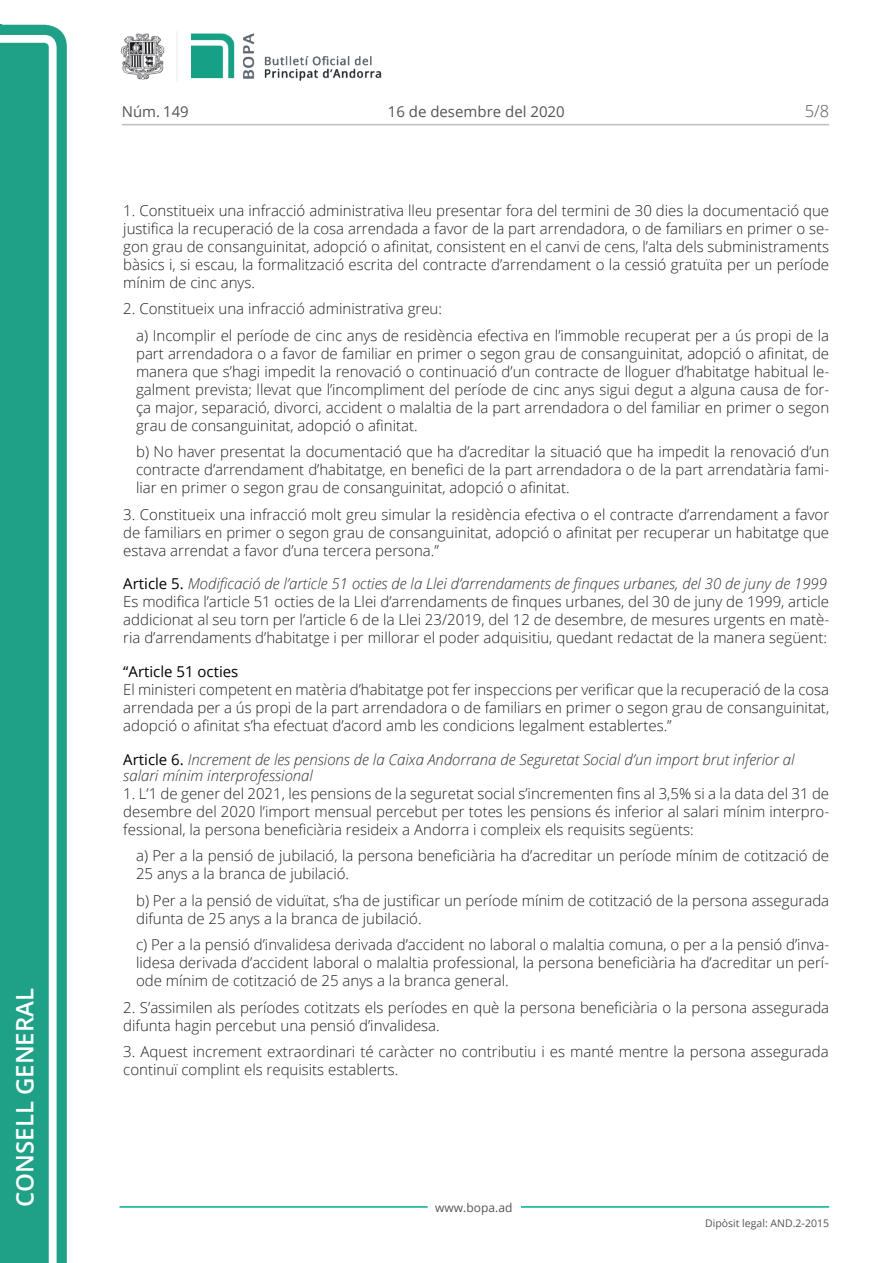
<style>
.page{position:relative;width:893px;height:1263px;background:#fff}
.page>*{position:absolute;margin:0;border:0;box-sizing:border-box;transform-origin:0 0}
.t1{font:600 24px "Open Sans";color:#fff}
.t2{font:300 16.5px "Open Sans";color:#545454}
.Body_text{font:300 15px/18px "Open Sans";color:#231f20;text-align:justify}
.Body_text_i{font:300 15px/18px "Open Sans";color:#231f20;text-align:justify}
.Titol_7{font:italic 300 15px/15.8px "Open Sans";color:#303030}
.t3{font:15px "Open Sans";color:#545454}
.Titol_7-2{font:15px "Open Sans";color:#000}
.t4{font:12px "Open Sans";color:#545454}
.t5{font:10.5px "Open Sans";color:#545454}
.s1{font-weight:400;font-style:normal;color:#000}
</style>
<div class="page">
<svg style="left:0;top:25px;width:67px;height:1238px;fill:#1ea187"></svg>
<div style="left:0;top:43px;width:49px;height:1220px;background:#1ea187"></div>
<img style="left:122px;top:32px;width:260px;height:49px">
<hr style="left:119px;top:1206px;width:309px;height:2px;background:#00ae91">
<hr style="left:521px;top:1206px;width:308px;height:2px;background:#00ae91">
<hr style="left:122px;top:124px;width:707px;height:1px;background:#bcbdc0">
<h1 class="t1" style="left:8px;top:1207px;width:220px;rotate:-90deg">Consell General</h1>
<p class="t3" style="left:122px;top:102px;width:68px">Núm. 149</p>
<p class="t3" style="left:388px;top:102px;width:178px">16 de desembre del 2020</p>
<p class="t2" style="left:805px;top:100px;width:26px">5/8</p>
<p class="Body_text" style="left:123px;top:201px;width:707px">1. Constitueix una infracció administrativa lleu presentar fora del termini de 30 dies la documentació que justifica la recuperació de la cosa arrendada a favor de la part arrendadora, o de familiars en primer o se&shy;gon grau de consanguinitat, adopció o afinitat, consistent en el canvi de cens, l’alta dels subministraments bàsics i, si escau, la formalització escrita del contracte d’arrendament o la cessió gratuïta per un període mínim de cinc anys.</p>
<p class="Body_text" style="left:123px;top:299px;width:320px">2. Constitueix una infracció administrativa greu:</p>
<p class="Body_text_i" style="left:136px;top:326px;width:695px">a) Incomplir el període de cinc anys de residència efectiva en l’immoble recuperat per a ús propi de la part arrendadora o a favor de familiar en primer o segon grau de consanguinitat, adopció o afinitat, de manera que s’hagi impedit la renovació o continuació d’un contracte de lloguer d’habitatge habitual le&shy;galment prevista; llevat que l’incompliment del període de cinc anys sigui degut a alguna causa de for&shy;ça major, separació, divorci, accident o malaltia de la part arrendadora o del familiar en primer o segon grau de consanguinitat, adopció o afinitat.</p>
<p class="Body_text_i" style="left:136px;top:442px;width:695px">b) No haver presentat la documentació que ha d’acreditar la situació que ha impedit la renovació d’un contracte d’arrendament d’habitatge, en benefici de la part arrendadora o de la part arrendatària fami&shy;liar en primer o segon grau de consanguinitat, adopció o afinitat.</p>
<p class="Body_text" style="left:123px;top:505px;width:707px">3. Constitueix una infracció molt greu simular la residència efectiva o el contracte d’arrendament a favor de familiars en primer o segon grau de consanguinitat, adopció o afinitat per recuperar un habitatge que estava arrendat a favor d’una tercera persona.”</p>
<p class="Titol_7" style="left:123px;top:575px;width:705px"><span class="s1">Article 5.</span> Modificació de l’article 51 octies de la Llei d’arrendaments de finques urbanes, del 30 de juny de 1999</p>
<p class="Body_text" style="left:123px;top:593px;width:707px">Es modifica l’article 51 octies de la Llei d’arrendaments de finques urbanes, del 30 de juny de 1999, article addicionat al seu torn per l’article 6 de la Llei 23/2019, del 12 de desembre, de mesures urgents en matè&shy;ria d’arrendaments d’habitatge i per millorar el poder adquisitiu, quedant redactat de la manera següent:</p>
<p class="Titol_7-2" style="left:123px;top:661px;width:117px">“Article 51 octies</p>
<p class="Body_text" style="left:123px;top:680px;width:707px">El ministeri competent en matèria d’habitatge pot fer inspeccions per verificar que la recuperació de la cosa arrendada per a ús propi de la part arrendadora o de familiars en primer o segon grau de consanguinitat, adopció o afinitat s’ha efectuat d’acord amb les condicions legalment establertes.”</p>
<p class="Titol_7" style="left:123px;top:751px;width:673px"><span class="s1">Article 6.</span> Increment de les pensions de la Caixa Andorrana de Seguretat Social d’un import brut inferior al salari mínim interprofessional</p>
<p class="Body_text" style="left:123px;top:784px;width:707px">1. L’1 de gener del 2021, les pensions de la seguretat social s’incrementen fins al 3,5% si a la data del 31 de desembre del 2020 l’import mensual percebut per totes les pensions és inferior al salari mínim interpro&shy;fessional, la persona beneficiària resideix a Andorra i compleix els requisits següents:</p>
<p class="Body_text_i" style="left:136px;top:846px;width:695px">a) Per a la pensió de jubilació, la persona beneficiària ha d’acreditar un període mínim de cotització de<br>25 anys a la branca de jubilació.</p>
<p class="Body_text_i" style="left:136px;top:891px;width:695px">b) Per a la pensió de viduïtat, s’ha de justificar un període mínim de cotització de la persona assegurada difunta de 25 anys a la branca de jubilació.</p>
<p class="Body_text_i" style="left:136px;top:935px;width:695px">c) Per a la pensió d’invalidesa derivada d’accident no laboral o malaltia comuna, o per a la pensió d’inva&shy;lidesa derivada d’accident laboral o malaltia professional, la persona beneficiària ha d’acreditar un perí&shy;ode mínim de cotització de 25 anys a la branca general.</p>
<p class="Body_text" style="left:123px;top:998px;width:707px">2. S’assimilen als períodes cotitzats els períodes en què la persona beneficiària o la persona assegurada difunta hagin percebut una pensió d’invalidesa.</p>
<p class="Body_text" style="left:123px;top:1042px;width:707px">3. Aquest increment extraordinari té caràcter no contributiu i es manté mentre la persona assegurada continuï complint els requisits establerts.</p>
<p class="t4" style="left:435px;top:1199px;width:79px">www.bopa.ad</p>
<p class="t5" style="left:705px;top:1216px;width:125px">Dipòsit legal: AND.2-2015</p>
</div>
